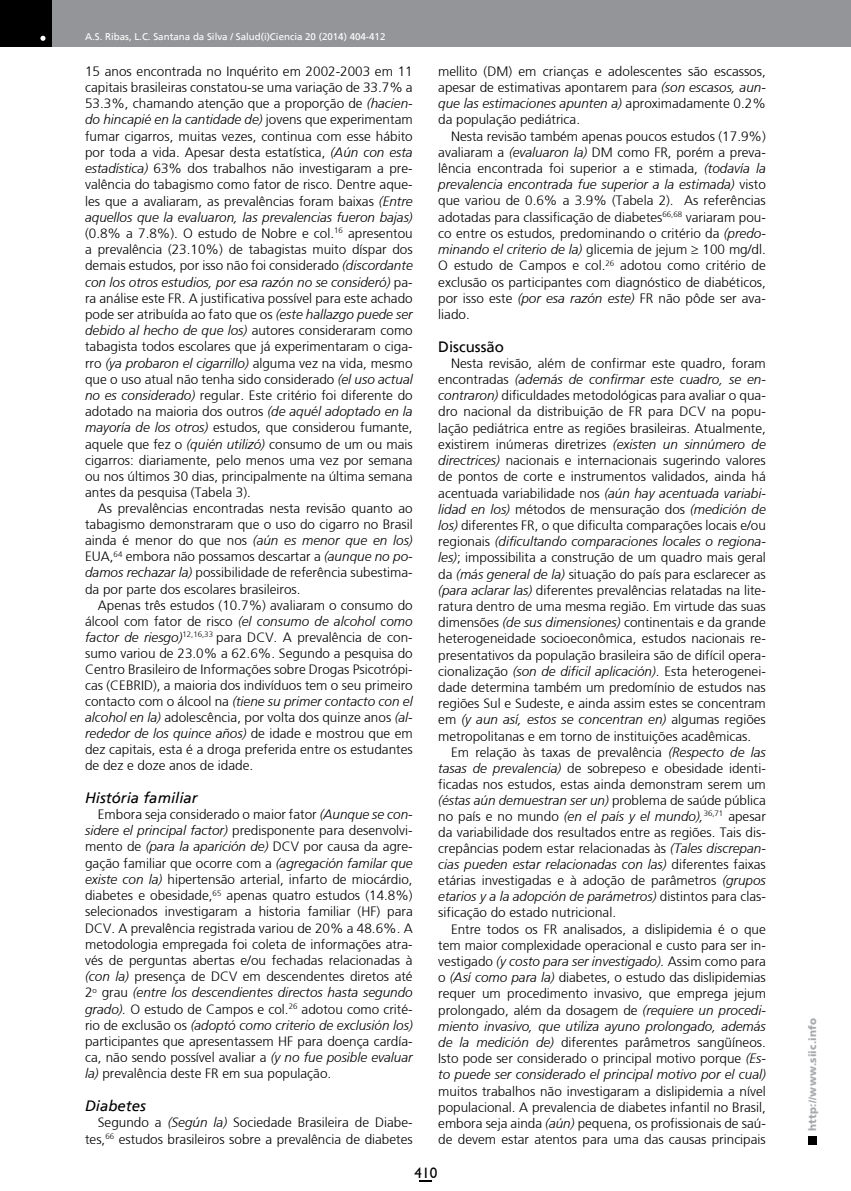
<style>
.page{position:relative;width:851px;height:1191px;background:#fff}
.page>*{position:absolute;margin:0;border:0;box-sizing:border-box;transform-origin:0 0}
.t1{font:italic 15px "Frutiger";color:#000}
.t2{font:15px "Frutiger";color:#000}
.t3{font:15px "Humanist 521 BT";color:#000}
.t4{font:300 13.5px/16.2px "Frutiger";color:#000;text-align:justify}
.t5{font:900 10.5px "Frutiger";letter-spacing:.015em;color:#a7a9ac}
.t6{font:9.75px "Frutiger";color:#fff}
.s1{font-style:italic}
</style>
<div class="page">
<div style="left:808px;top:1135px;width:8px;height:9px;background:#000"></div>
<div style="left:0;top:0;width:850px;height:47px;background:#939598"></div>
<div style="left:0;top:0;width:51px;height:47px;background:#000"></div>
<svg style="left:40px;top:36px;width:5px;height:5px"></svg>
<svg style="left:419px;top:1180px;width:13px;height:1px"></svg>
<p class="t6" style="left:85px;top:31px;width:302px">A.S. Ribas, L.C. Santana da Silva / Salud(i)Ciencia 20 (2014) 404-412</p>
<p class="t4" style="left:85px;top:63px;width:329px">15 anos encontrada no Inquérito em 2002-2003 em 11 capitais brasileiras constatou-se uma variação de 33.7% a 53.3%, chamando atenção que a proporção de <span class="s1">(hacien&shy;do hincapié en la cantidade de)</span> jovens que experimentam fumar cigarros, muitas vezes, continua com esse hábito por toda a vida. Apesar desta estatística, <span class="s1">(Aún con esta estadística)</span> 63% dos trabalhos não investigaram a pre&shy;valência do tabagismo como fator de risco. Dentre aque&shy;les que a avaliaram, as prevalências foram baixas <span class="s1">(Entre aquellos que la evaluaron, las prevalencias fueron bajas) </span>(0.8% a 7.8%). O estudo de Nobre e col.<sup>16</sup> apresentou a prevalência (23.10%) de tabagistas muito díspar dos demais estudos, por isso não foi considerado <span class="s1">(discordante con los otros estudios, por esa razón no se consideró)</span> pa&shy;ra análise este FR. A justificativa possível para este achado pode ser atribuída ao fato que os <span class="s1">(este hallazgo puede ser debido al hecho de que los)</span> autores consideraram como tabagista todos escolares que já experimentaram o ciga&shy;rro <span class="s1">(ya probaron el cigarrillo)</span> alguma vez na vida, mesmo que o uso atual não tenha sido considerado <span class="s1">(el uso actual no es considerado)</span> regular. Este critério foi diferente do adotado na maioria dos outros <span class="s1">(de aquél adoptado en la mayoría de los otros)</span> estudos, que considerou fumante, aquele que fez o <span class="s1">(quién utilizó)</span> consumo de um ou mais cigarros: diariamente, pelo menos uma vez por semana ou nos últimos 30 dias, principalmente na última semana antes da pesquisa (Tabela 3).</p>
<p class="t4" style="left:85px;top:500px;width:329px;text-indent:13px">As prevalências encontradas nesta revisão quanto ao tabagismo demonstraram que o uso do cigarro no Brasil ainda é menor do que nos <span class="s1">(aún es menor que en los)<br></span>EUA,<sup>64</sup> embora não possamos descartar a <span class="s1">(aunque no po&shy;damos rechazar la)</span> possibilidade de referência subestima&shy;da por parte dos escolares brasileiros.</p>
<p class="t4" style="left:85px;top:597px;width:329px;text-indent:13px">Apenas três estudos (10.7%) avaliaram o consumo do álcool com fator de risco <span class="s1">(el consumo de alcohol como factor de riesgo)</span><sup>12,16,33</sup> para DCV. A prevalência de con&shy;sumo variou de 23.0% a 62.6%. Segundo a pesquisa do Centro Brasileiro de Informações sobre Drogas Psicotrópi&shy;cas (CEBRID), a maioria dos indivíduos tem o seu primeiro contacto com o álcool na <span class="s1">(tiene su primer contacto con el alcohol en la)</span> adolescência, por volta dos quinze anos <span class="s1">(al&shy;rededor de los quince años)</span> de idade e mostrou que em dez capitais, esta é a droga preferida entre os estudantes de dez e doze anos de idade.</p>
<p class="t1" style="left:85px;top:789px;width:114px">História familiar</p>
<p class="t4" style="left:85px;top:806px;width:329px;text-indent:13px">Embora seja considerado o maior fator <span class="s1">(Aunque se con&shy;sidere el principal factor)</span> predisponente para desenvolvi&shy;mento de <span class="s1">(para la aparición de)</span> DCV por causa da agre&shy;gação familiar que ocorre com a <span class="s1">(agregación familar que existe con la)</span> hipertensão arterial, infarto de miocárdio, diabetes e obesidade,<sup>65</sup> apenas quatro estudos (14.8%) selecionados investigaram a historia familiar (HF) para DCV. A prevalência registrada variou de 20% a 48.6%. A metodologia empregada foi coleta de informações atra&shy;vés de perguntas abertas e/ou fechadas relacionadas à <span class="s1">(con la)</span> presença de DCV em descendentes diretos até 2<sup>o</sup> grau <span class="s1">(entre los descendientes directos hasta segundo grado).</span> O estudo de Campos e col.<sup>26</sup> adotou como crité&shy;rio de exclusão os <span class="s1">(adoptó como criterio de exclusión los) </span>participantes que apresentassem HF para doença cardía&shy;ca, não sendo possível avaliar a <span class="s1">(y no fue posible evaluar la)</span> prevalência deste FR em sua população.</p>
<p class="t1" style="left:85px;top:1097px;width:62px">Diabetes</p>
<p class="t4" style="left:85px;top:1114px;width:329px;text-align:right">Segundo a <span class="s1">(Según la)</span> Sociedade Brasileira de Diabe&shy;tes,<sup>66</sup> estudos brasileiros sobre a prevalência de diabetes</p>
<p class="t4" style="left:438px;top:63px;width:329px">mellito (DM) em crianças e adolescentes são escassos, apesar de estimativas apontarem para <span class="s1">(son escasos, aun&shy;que las estimaciones apunten a)</span> aproximadamente 0.2% da população pediátrica.</p>
<p class="t4" style="left:438px;top:128px;width:329px;text-indent:13px">Nesta revisão também apenas poucos estudos (17.9%) avaliaram a <span class="s1">(evaluaron la)</span> DM como FR, porém a preva&shy;lência encontrada foi superior a e stimada, <span class="s1">(todavía la prevalencia encontrada fue superior a la estimada)</span> visto que variou de 0.6% a 3.9% (Tabela 2). As referências adotadas para classificação de diabetes<sup>66,68</sup> variaram pou&shy;co entre os estudos, predominando o critério da <span class="s1">(predo&shy;minando el criterio de la)</span> glicemia de jejum ≥ 100 mg/dl.<br>O estudo de Campos e col.<sup>26</sup> adotou como critério de exclusão os participantes com diagnóstico de diabéticos, por isso este <span class="s1">(por esa razón este)</span> FR não pôde ser ava&shy;liado.</p>
<p class="t2" style="left:438px;top:338px;width:67px">Discussão</p>
<p class="t4" style="left:438px;top:355px;width:329px;text-indent:13px">Nesta revisão, além de confirmar este quadro, foram encontradas <span class="s1">(además de confirmar este cuadro, se en&shy;contraron)</span> dificuldades metodológicas para avaliar o qua&shy;dro nacional da distribuição de FR para DCV na popu&shy;lação pediátrica entre as regiões brasileiras. Atualmente, existirem inúmeras diretrizes <span class="s1">(existen un sinnúmero de directrices)</span> nacionais e internacionais sugerindo valores de pontos de corte e instrumentos validados, ainda há acentuada variabilidade nos <span class="s1">(aún hay acentuada variabi&shy;lidad en los)</span> métodos de mensuração dos <span class="s1">(medición de los)</span> diferentes FR, o que dificulta comparações locais e/ou regionais <span class="s1">(dificultando comparaciones locales o regiona&shy;les)</span>; impossibilita a construção de um quadro mais geral da <span class="s1">(más general de la)</span> situação do país para esclarecer as <span class="s1">(para aclarar las)</span> diferentes prevalências relatadas na lite&shy;ratura dentro de uma mesma região. Em virtude das suas dimensões <span class="s1">(de sus dimensiones)</span> continentais e da grande heterogeneidade socioeconômica, estudos nacionais re&shy;presentativos da população brasileira são de difícil opera&shy;cionalização <span class="s1">(son de dificil aplicación)</span>. Esta heterogenei&shy;dade determina também um predomínio de estudos nas regiões Sul e Sudeste, e ainda assim estes se concentram em <span class="s1">(y aun así, estos se concentran en)</span> algumas regiões metropolitanas e em torno de instituições acadêmicas.</p>
<p class="t4" style="left:438px;top:744px;width:329px;text-indent:13px">Em relação às taxas de prevalência <span class="s1">(Respecto de las tasas de prevalencia)</span> de sobrepeso e obesidade identi&shy;ficadas nos estudos, estas ainda demonstram serem um <span class="s1">(éstas aún demuestran ser un)</span> problema de saúde pública no país e no mundo <span class="s1">(en el país y el mundo),</span><sup>36,71</sup> apesar da variabilidade dos resultados entre as regiões. Tais dis&shy;crepâncias podem estar relacionadas às <span class="s1">(Tales discrepan&shy;cias pueden estar relacionadas con las)</span> diferentes faixas etárias investigadas e à adoção de parâmetros <span class="s1">(grupos etarios y a la adopción de parámetros)</span> distintos para clas&shy;sificação do estado nutricional.</p>
<p class="t4" style="left:438px;top:920px;width:329px;text-indent:13px">Entre todos os FR analisados, a dislipidemia é o que tem maior complexidade operacional e custo para ser in&shy;vestigado <span class="s1">(y costo para ser investigado).</span> Assim como para o <span class="s1">(Así como para la)</span> diabetes, o estudo das dislipidemias requer um procedimento invasivo, que emprega jejum prolongado, além da dosagem de <span class="s1">(requiere un procedi&shy;miento invasivo, que utiliza ayuno prolongado, además de la medición de)</span> diferentes parâmetros sangüíneos.<br>Isto pode ser considerado o principal motivo porque <span class="s1">(Es&shy;to puede ser considerado el principal motivo por el cual)</span></p>
<p class="t4" style="left:438px;top:1082px;width:329px">muitos trabalhos não investigaram a dislipidemia a nível populacional. A prevalencia de diabetes infantil no Brasil, embora seja ainda <span class="s1">(aún)</span> pequena, os profissionais de saú&shy;de devem estar atentos para uma das causas principais</p>
<p class="t3" style="left:414px;top:1163px;width:24px">410</p>
<p class="t5" style="left:806px;top:1130px;width:114px;rotate:-90deg">http://www.siic.info</p>
</div>
